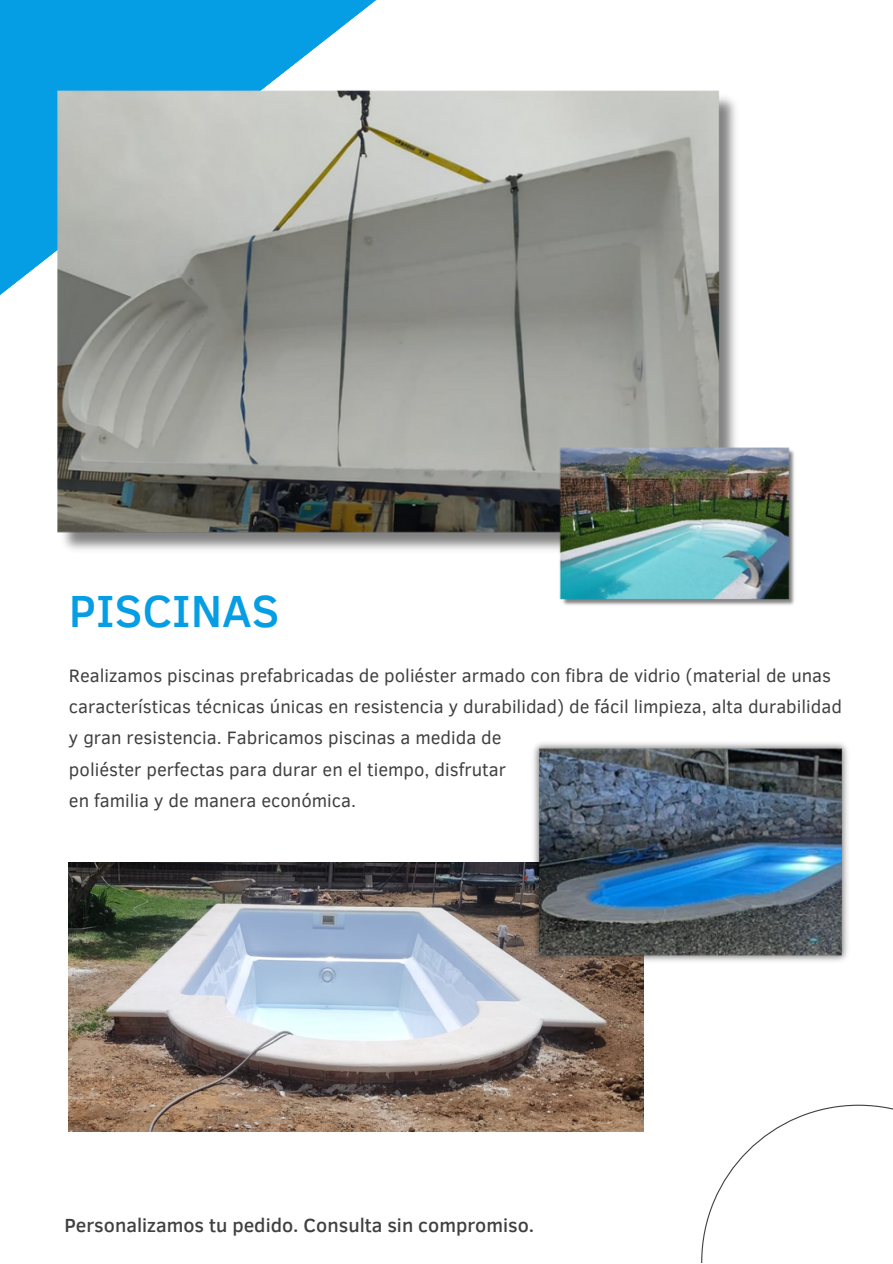
<style>
.page{position:relative;width:893px;height:1264px;background:#fff}
.page>*{position:absolute;margin:0;border:0;box-sizing:border-box;transform-origin:0 0}
.t1{font:500 46.2px "Clear Sans";color:#059ee4}
.t2{font:500 19.5px "Clear Sans";color:#404040}
.t3{font:18.45px/31.2px "Clear Sans";color:#404040}
</style>
<div class="page">
<svg style="left:701px;top:1104px;width:191px;height:158px"></svg>
<img style="left:69px;top:862px;width:574px;height:269px">
<svg style="left:0;top:0;width:376px;height:295px;background:#26abe7"></svg>
<img style="left:48px;top:89px;width:688px;height:461px">
<img style="left:557px;top:447px;width:238px;height:158px">
<img style="left:522px;top:743px;width:326px;height:223px">
<p class="t1" style="left:69px;top:577px;width:212px">PISCINAS</p>
<p class="t3" style="left:69px;top:659px;width:774px">Realizamos piscinas prefabricadas de poliéster armado con fibra de vidrio (material de unas características técnicas únicas en resistencia y durabilidad) de fácil limpieza, alta durabilidad y gran resistencia. Fabricamos piscinas a medida de</p>
<p class="t3" style="left:69px;top:752px;width:438px">poliéster perfectas para durar en el tiempo, disfrutar</p>
<p class="t3" style="left:69px;top:783px;width:288px">en familia y de manera económica.</p>
<p class="t2" style="left:64px;top:1210px;width:471px">Personalizamos tu pedido. Consulta sin compromiso.</p>
</div>
